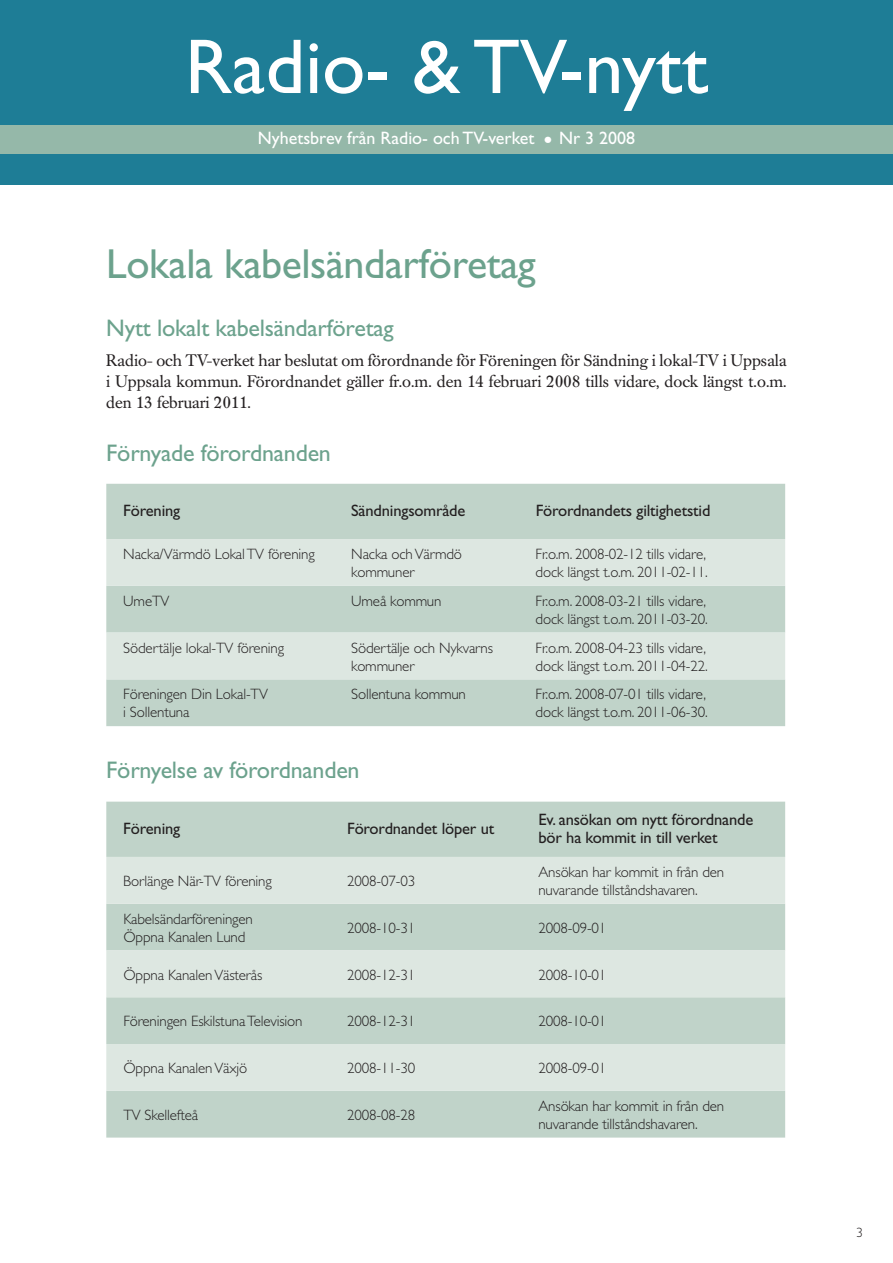
<style>
.page{position:relative;width:893px;height:1263px;background:#fff}
.page>*{position:absolute;margin:0;border:0;box-sizing:border-box;transform-origin:0 0}
.t1{font:78px "Gill Sans";color:#fff}
.t2{font:42px "Gill Sans";letter-spacing:-.01em;color:#6ca28d}
.t3{font:24px "Gill Sans";letter-spacing:-.01em;color:#6ca28d}
.t4{font:18px "Gill Sans";color:#fff}
.t5{font:16.5px/21px "Caslon Book BE";color:#231f20;text-align:justify}
.t6{font:16.5px/18px "Gill Sans";letter-spacing:-.01em;color:#231f20}
.t7{font:300 15px/18px "Gill Sans";letter-spacing:-.01em;color:#231f20}
.t8{font:300 13.5px "Gill Sans";color:#231f20}
</style>
<div class="page">
<div style="left:0;top:0;width:893px;height:185px;background:#1e7d96"></div>
<div style="left:0;top:125px;width:893px;height:28px;background:#95b8a9"></div>
<div style="left:106px;top:484px;width:679px;height:242px;background:#c0d3c9"></div>
<svg style="left:106px;top:539px;width:679px;height:140px;background:#d3e0d9"></svg>
<div style="left:106px;top:802px;width:679px;height:335px;background:#c0d3c9"></div>
<svg style="left:106px;top:857px;width:679px;height:234px;background:#d1dfd7"></svg>
<h1 class="t1" style="left:185px;top:22px;width:525px">Radio- &amp; TV-nytt</h1>
<p class="t4" style="left:258px;top:128px;width:379px">Nyhetsbrev från Radio- och TV-verket ● Nr 3 2008</p>
<h2 class="t2" style="left:106px;top:240px;width:431px">Lokala kabelsändarföretag</h2>
<h3 class="t3" style="left:106px;top:314px;width:289px">Nytt lokalt kabelsändarföretag</h3>
<p class="t5" style="left:106px;top:350px;width:682px">Radio- och TV-verket har beslutat om förordnande för Föreningen för Sändning i lokal-TV i Uppsala i Uppsala kommun. Förordnandet gäller fr.o.m. den 14 februari 2008 tills vidare, dock längst t.o.m. den 13 februari 2011.</p>
<h3 class="t3" style="left:106px;top:440px;width:226px">Förnyade förordnanden</h3>
<p class="t6" style="left:123px;top:501px;width:58px">Förening</p>
<p class="t6" style="left:351px;top:501px;width:116px">Sändningsområde</p>
<p class="t6" style="left:536px;top:501px;width:176px">Förordnandets giltighetstid</p>
<p class="t7" style="left:123px;top:545px;width:193px">Nacka/Värmdö Lokal TV förening</p>
<p class="t7" style="left:351px;top:545px;width:112px">Nacka och Värmdö kommuner</p>
<p class="t7" style="left:536px;top:545px;width:174px">Fr.o.m. 2008-02-12 tills vidare, dock längst t.o.m. 2011-02-11.</p>
<p class="t7" style="left:123px;top:592px;width:48px">UmeTV</p>
<p class="t7" style="left:351px;top:592px;width:92px">Umeå kommun</p>
<p class="t7" style="left:536px;top:592px;width:174px">Fr.o.m. 2008-03-21 tills vidare, dock längst t.o.m. 2011-03-20.</p>
<p class="t7" style="left:123px;top:639px;width:162px">Södertälje lokal-TV förening</p>
<p class="t7" style="left:351px;top:639px;width:143px">Södertälje och Nykvarns kommuner</p>
<p class="t7" style="left:536px;top:639px;width:174px">Fr.o.m. 2008-04-23 tills vidare, dock längst t.o.m. 2011-04-22.</p>
<p class="t7" style="left:123px;top:685px;width:146px">Föreningen Din Lokal-TV i Sollentuna</p>
<p class="t7" style="left:351px;top:685px;width:116px">Sollentuna kommun</p>
<p class="t7" style="left:536px;top:685px;width:174px">Fr.o.m. 2008-07-01 tills vidare, dock längst t.o.m. 2011-06-30.</p>
<h3 class="t3" style="left:106px;top:756px;width:255px">Förnyelse av förordnanden</h3>
<p class="t6" style="left:123px;top:819px;width:58px">Förening</p>
<p class="t6" style="left:347px;top:819px;width:149px">Förordnandet löper ut</p>
<p class="t6" style="left:538px;top:810px;width:216px">Ev. ansökan om nytt förordnande bör ha kommit in till verket</p>
<p class="t7" style="left:123px;top:872px;width:150px">Borlänge När-TV förening</p>
<p class="t7" style="left:347px;top:872px;width:70px">2008-07-03</p>
<p class="t7" style="left:538px;top:863px;width:187px">Ansökan har kommit in från den nuvarande tillståndshavaren.</p>
<p class="t7" style="left:123px;top:910px;width:131px">Kabelsändarföreningen<br>Öppna Kanalen Lund</p>
<p class="t7" style="left:347px;top:919px;width:70px">2008-10-31</p>
<p class="t7" style="left:538px;top:919px;width:70px">2008-09-01</p>
<p class="t7" style="left:123px;top:966px;width:141px">Öppna Kanalen Västerås</p>
<p class="t7" style="left:347px;top:966px;width:70px">2008-12-31</p>
<p class="t7" style="left:538px;top:966px;width:70px">2008-10-01</p>
<p class="t7" style="left:123px;top:1012px;width:181px">Föreningen Eskilstuna Television</p>
<p class="t7" style="left:347px;top:1012px;width:70px">2008-12-31</p>
<p class="t7" style="left:538px;top:1012px;width:70px">2008-10-01</p>
<p class="t7" style="left:123px;top:1059px;width:125px">Öppna Kanalen Växjö</p>
<p class="t7" style="left:347px;top:1059px;width:70px">2008-11-30</p>
<p class="t7" style="left:538px;top:1059px;width:70px">2008-09-01</p>
<p class="t7" style="left:123px;top:1106px;width:76px">TV Skellefteå</p>
<p class="t7" style="left:347px;top:1106px;width:70px">2008-08-28</p>
<p class="t7" style="left:538px;top:1097px;width:187px">Ansökan har kommit in från den nuvarande tillståndshavaren.</p>
<p class="t8" style="left:856px;top:1224px;width:8px">3</p>
</div>
